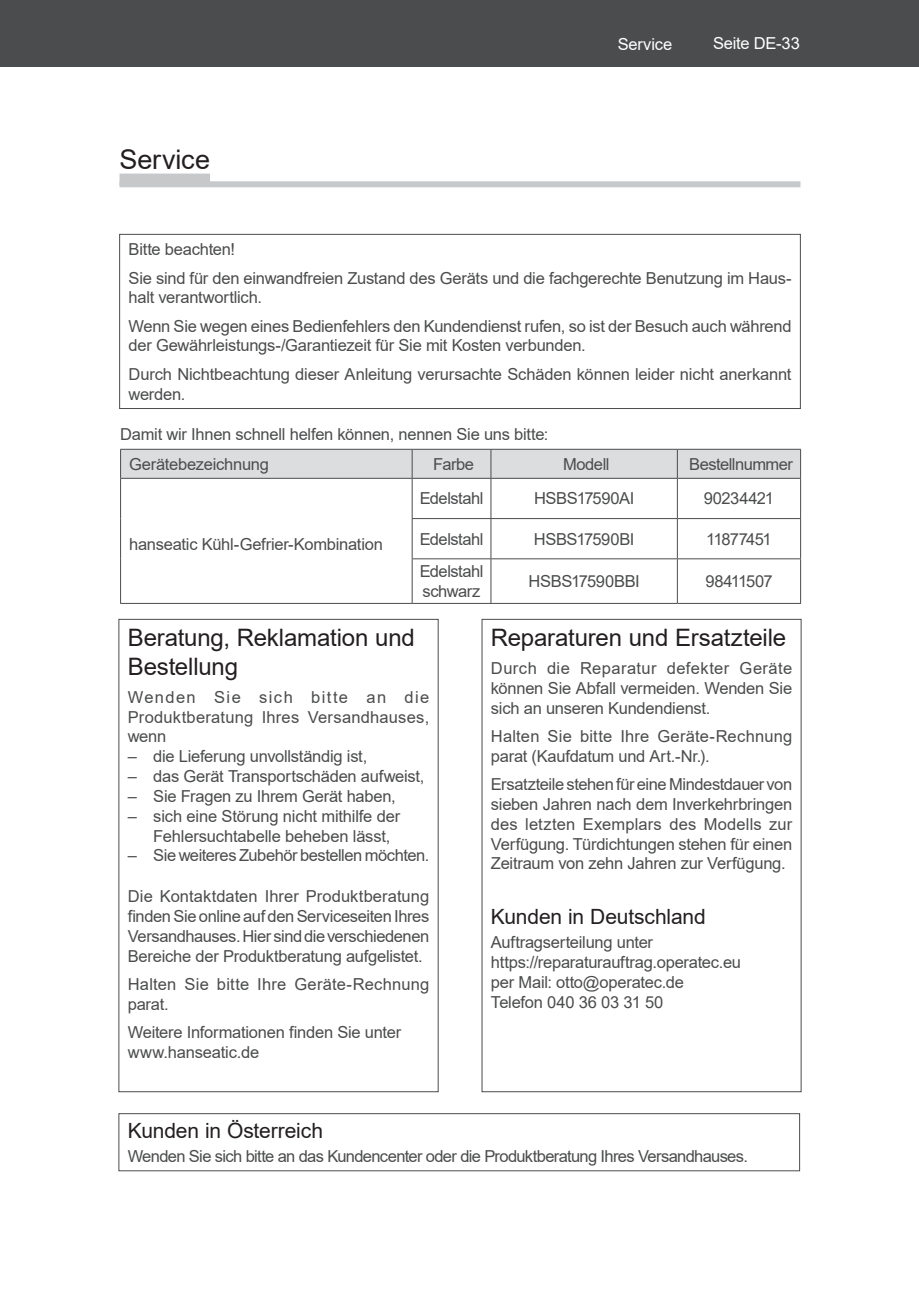
<style>
.page{position:relative;width:919px;height:1289px;background:#fff}
.page>*{position:absolute;margin:0;border:0;box-sizing:border-box;transform-origin:0 0}
.t1{font:27px "Arial";letter-spacing:-.005em;color:#231f20}
.t2{font:24px/28.8px "Arial";letter-spacing:-.01em;color:#231f20}
.t3{font:21px "Arial";letter-spacing:-.005em;color:#231f20}
.t4{font:16.5px/19.8px "Arial";letter-spacing:-.015em;color:#4b4c4d}
.t5{font:16.5px/19.8px "Arial";letter-spacing:.01em;color:#4b4c4d}
.t6{font:16.5px "Arial";letter-spacing:-.04em;color:#4b4c4d}
.t7{font:16.5px "Arial";letter-spacing:-.015em;color:#fff}
.t8{font:16.5px "Arial";letter-spacing:-.07em;color:#4b4c4d}
.t9{font:16.5px "Arial";letter-spacing:-.05em;color:#4b4c4d}
</style>
<div class="page">
<div style="left:13px;top:0;width:905px;height:67px;background:#4b4c4d"></div>
<div style="left:0;top:0;width:13px;height:67px;background:#4b4c4d"></div>
<div style="left:119px;top:173px;width:91px;height:12px;background:#c7c8ca"></div>
<div style="left:119px;top:181px;width:681px;height:6px;background:#c7c8ca"></div>
<hr style="left:120px;top:478px;width:1px;height:40px;background:#4b4c4d">
<hr style="left:120px;top:518px;width:1px;height:41px;background:#4b4c4d">
<hr style="left:120px;top:559px;width:1px;height:44px;background:#4b4c4d">
<hr style="left:120px;top:603px;width:292px;height:1px;background:#4b4c4d">
<svg style="left:120px;top:449px;width:681px;height:29px;background:#d6d7d9"></svg>
<hr style="left:120px;top:478px;width:292px;height:1px;background:#4b4c4d">
<hr style="left:412px;top:478px;width:79px;height:1px;background:#4b4c4d">
<hr style="left:491px;top:478px;width:186px;height:1px;background:#4b4c4d">
<hr style="left:677px;top:478px;width:123px;height:1px;background:#4b4c4d">
<hr style="left:412px;top:558px;width:79px;height:1px;background:#4b4c4d">
<hr style="left:491px;top:558px;width:186px;height:1px;background:#4b4c4d">
<hr style="left:412px;top:603px;width:79px;height:1px;background:#4b4c4d">
<hr style="left:491px;top:603px;width:186px;height:1px;background:#4b4c4d">
<hr style="left:412px;top:478px;width:1px;height:40px;background:#4b4c4d">
<hr style="left:412px;top:518px;width:79px;height:1px;background:#4b4c4d">
<hr style="left:412px;top:519px;width:1px;height:39px;background:#4b4c4d">
<hr style="left:412px;top:559px;width:1px;height:44px;background:#4b4c4d">
<hr style="left:490px;top:478px;width:1px;height:40px;background:#4b4c4d">
<hr style="left:491px;top:518px;width:186px;height:1px;background:#4b4c4d">
<hr style="left:490px;top:519px;width:1px;height:39px;background:#4b4c4d">
<hr style="left:490px;top:559px;width:1px;height:44px;background:#4b4c4d">
<hr style="left:677px;top:478px;width:1px;height:40px;background:#4b4c4d">
<hr style="left:800px;top:478px;width:1px;height:40px;background:#4b4c4d">
<hr style="left:677px;top:518px;width:123px;height:1px;background:#4b4c4d">
<hr style="left:677px;top:519px;width:1px;height:39px;background:#4b4c4d">
<hr style="left:800px;top:519px;width:1px;height:39px;background:#4b4c4d">
<hr style="left:677px;top:558px;width:123px;height:1px;background:#4b4c4d">
<hr style="left:677px;top:559px;width:1px;height:44px;background:#4b4c4d">
<hr style="left:800px;top:559px;width:1px;height:44px;background:#4b4c4d">
<hr style="left:677px;top:603px;width:123px;height:1px;background:#4b4c4d">
<div style="left:119px;top:234px;width:681px;height:175px;border:1px solid #4b4c4d"></div>
<div style="left:118px;top:1113px;width:682px;height:58px;border:1px solid #4b4c4d"></div>
<div style="left:118px;top:619px;width:320px;height:473px;border:1px solid #4b4c4d"></div>
<div style="left:481px;top:619px;width:320px;height:473px;border:1px solid #4b4c4d"></div>
<h1 class="t1" style="left:119px;top:140px;width:92px">Service</h1>
<p class="t7" style="left:617px;top:33px;width:56px">Service</p>
<p class="t7" style="left:713px;top:32px;width:88px">Seite DE-33</p>
<p class="t4" style="left:128px;top:235px;width:664px;line-height:28.3px">Bitte beachten!<br>Sie sind für den einwandfreien Zustand des Geräts und die fach ge rech te Benutzung im Haus-</p>
<p class="t4" style="left:128px;top:283px;width:664px;line-height:28.3px">halt verantwortlich.<br>Wenn Sie wegen eines Bedienfehlers den Kundendienst rufen, so ist der Besuch auch während</p>
<p class="t4" style="left:128px;top:331px;width:664px;line-height:28.3px">der Gewährleistungs-/Ga ran tie zeit für Sie mit Kosten ver bun den.<br>Durch Nichtbeachtung dieser Anleitung ver ur sach te Schäden können leider nicht anerkannt</p>
<p class="t4" style="left:128px;top:384px;width:58px">werden.</p>
<p class="t4" style="left:129px;top:420px;width:421px;line-height:29.4px;text-indent:-9px">Damit wir Ihnen schnell helfen können, nennen Sie uns bitte:<br>Gerätebezeichnung</p>
<p class="t4" style="left:433px;top:454px;width:42px">Farbe</p>
<p class="t4" style="left:563px;top:454px;width:48px">Modell</p>
<p class="t4" style="left:689px;top:454px;width:105px">Bestellnummer</p>
<p class="t4" style="left:129px;top:534px;width:255px">hanseatic Kühl-Gefrier-Kombination</p>
<p class="t4" style="left:419px;top:488px;width:65px">Edelstahl</p>
<p class="t4" style="left:534px;top:488px;width:102px">HSBS17590AI</p>
<p class="t4" style="left:703px;top:488px;width:72px">90234421</p>
<p class="t4" style="left:419px;top:529px;width:65px">Edelstahl</p>
<p class="t4" style="left:534px;top:529px;width:102px">HSBS17590BI</p>
<p class="t8" style="left:706px;top:527px;width:67px">11877451</p>
<p class="t4" style="left:419px;top:561px;width:65px">Edelstahl schwarz</p>
<p class="t4" style="left:528px;top:571px;width:113px">HSBS17590BBI</p>
<p class="t9" style="left:705px;top:570px;width:69px">98411507</p>
<h2 class="t2" style="left:128px;top:622px;width:288px">Beratung, Reklamation und<br>Bestellung</h2>
<p class="t4" style="left:128px;top:687px;width:303px;text-align:justify">Wenden Sie sich bitte an die Produktberatung Ihres Versandhauses, wenn</p>
<p class="t4" style="left:128px;top:746px;width:241px">– die Lieferung unvollständig ist,</p>
<p class="t4" style="left:128px;top:766px;width:298px">– das Gerät Transportschäden aufweist,</p>
<p class="t4" style="left:128px;top:786px;width:269px">– Sie Fragen zu Ihrem Gerät haben,</p>
<p class="t4" style="left:153px;top:805px;width:248px;text-indent:-26px">– sich eine Störung nicht mithilfe der<br>Fehlersuchtabelle beheben lässt,</p>
<p class="t4" style="left:128px;top:845px;width:303px">– Sie weiteres Zubehör bestellen möchten.</p>
<p class="t4" style="left:128px;top:886px;width:303px;text-align:justify">Die Kontaktdaten Ihrer Produktberatung finden Sie online auf den Serviceseiten Ihres Versandhauses. Hier sind die verschiedenen Bereiche der Produktberatung aufgelistet.</p>
<p class="t5" style="left:128px;top:974px;width:303px">Halten Sie bitte Ihre Geräte-Rechnung parat.</p>
<p class="t4" style="left:128px;top:1022px;width:275px">Weitere Informationen finden Sie unter www.hanseatic.de</p>
<h2 class="t2" style="left:491px;top:622px;width:297px">Reparaturen und Ersatzteile</h2>
<p class="t4" style="left:491px;top:658px;width:303px;text-align:justify">Durch die Reparatur defekter Geräte können Sie Abfall vermeiden. Wenden Sie sich an unseren Kundendienst.</p>
<p class="t5" style="left:491px;top:726px;width:303px">Halten Sie bitte Ihre Geräte-Rechnung parat (Kaufdatum und Art.-Nr.).</p>
<p class="t4" style="left:491px;top:774px;width:303px;text-align:justify">Ersatzteile stehen für eine Mindestdauer von sieben Jahren nach dem Inverkehrbringen des letzten Exemplars des Modells zur Verfügung. Türdichtungen stehen für einen Zeitraum von zehn Jahren zur Verfügung.</p>
<p class="t3" style="left:491px;top:902px;width:216px">Kunden in Deutschland</p>
<p class="t4" style="left:491px;top:932px;width:252px">Auftragserteilung unter https://reparaturauftrag.operatec.eu per Mail: otto@operatec.de<br>Telefon 040 36 03 31 50</p>
<p class="t3" style="left:128px;top:1115px;width:197px">Kunden in Österreich</p>
<p class="t6" style="left:128px;top:1144px;width:621px">Wenden Sie sich bitte an das Kunden center oder die Produktberatung Ihres Versandhauses.</p>
</div>
